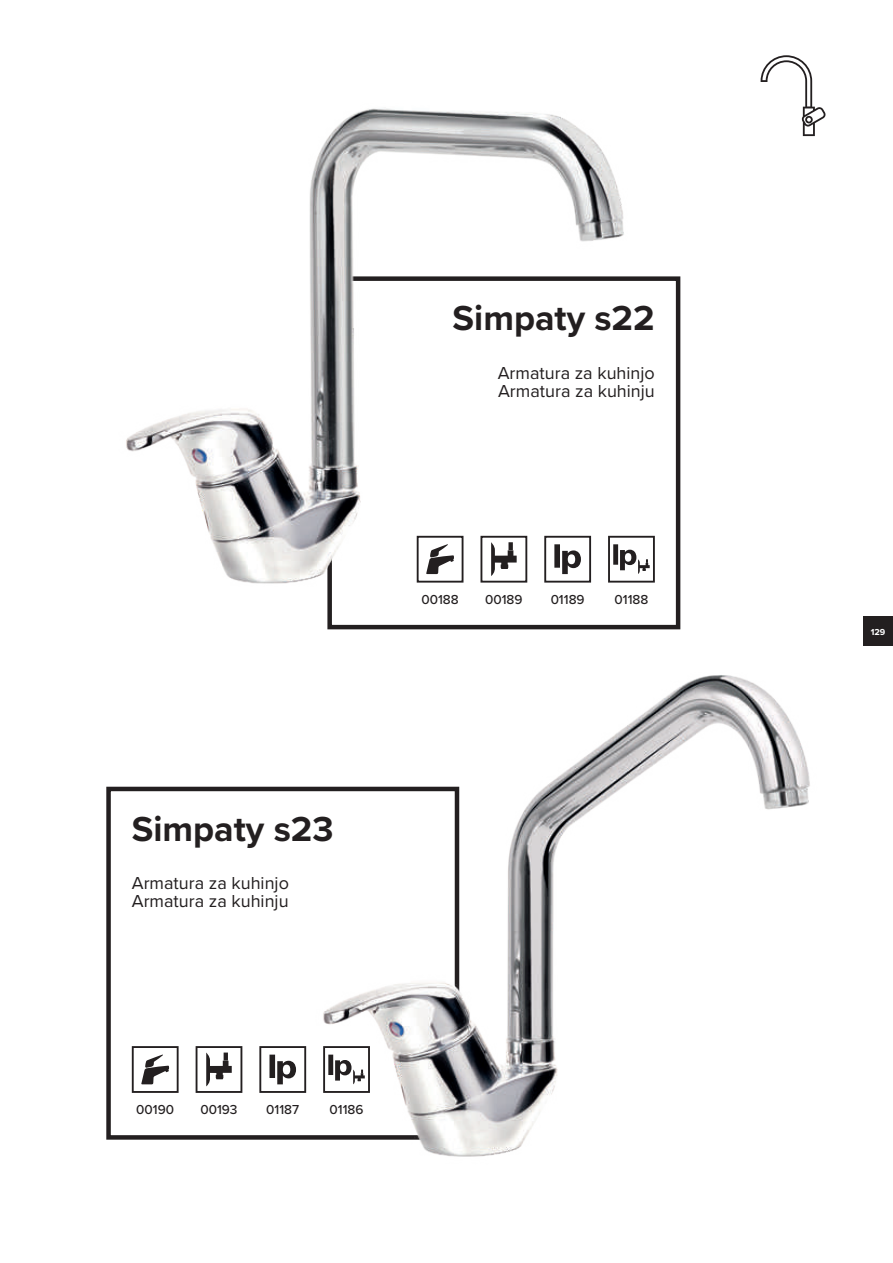
<style>
.page{position:relative;width:893px;height:1263px;background:#fff}
.page>*{position:absolute;margin:0;border:0;box-sizing:border-box;transform-origin:0 0}
.t1{font:700 36px "Proxima Nova";color:#231f20}
.t2{font:18px/18px "Proxima Nova";color:#231f20}
.t3{font:500 13.5px "Proxima Nova";color:#231f20}
.t4{font:700 9px "Proxima Nova";color:#fff}
</style>
<div class="page">
<div style="left:106px;top:787px;width:353px;height:353px;border:4px solid #231f20"></div>
<img style="left:126px;top:108px;width:555px;height:476px">
<img style="left:255px;top:456px;width:638px;height:701px">
<svg style="left:206px;top:1052px;width:26px;height:34px"></svg>
<div style="left:196px;top:1046px;width:46px;height:47px;border:2px solid #231f20"></div>
<svg style="left:491px;top:542px;width:26px;height:34px"></svg>
<div style="left:480px;top:536px;width:47px;height:47px;border:2px solid #231f20"></div>
<svg style="left:328px;top:1054px;width:37px;height:30px"></svg>
<div style="left:323px;top:1046px;width:47px;height:47px;border:2px solid #231f20"></div>
<svg style="left:613px;top:544px;width:37px;height:30px"></svg>
<div style="left:608px;top:536px;width:47px;height:47px;border:2px solid #231f20"></div>
<svg style="left:141px;top:1054px;width:28px;height:31px"></svg>
<div style="left:132px;top:1046px;width:47px;height:47px;border:2px solid #231f20"></div>
<svg style="left:426px;top:544px;width:28px;height:30px"></svg>
<div style="left:417px;top:536px;width:46px;height:47px;border:2px solid #231f20"></div>
<svg style="left:269px;top:1054px;width:27px;height:30px"></svg>
<div style="left:259px;top:1046px;width:47px;height:47px;border:2px solid #231f20"></div>
<svg style="left:554px;top:544px;width:27px;height:30px"></svg>
<div style="left:544px;top:536px;width:47px;height:47px;border:2px solid #231f20"></div>
<div style="left:863px;top:617px;width:30px;height:29px;background:#231f20"></div>
<svg style="left:761px;top:55px;width:65px;height:81px"></svg>
<h1 class="t1" style="left:453px;top:291px;width:204px">Simpaty s22</h1>
<p class="t2" style="left:498px;top:363px;width:159px">Armatura za kuhinjo<br>Armatura za kuhinju</p>
<p class="t3" style="left:421px;top:589px;width:39px">00188</p>
<p class="t3" style="left:485px;top:589px;width:39px">00189</p>
<p class="t3" style="left:551px;top:589px;width:35px">01189</p>
<p class="t3" style="left:614px;top:589px;width:35px">01188</p>
<h1 class="t1" style="left:132px;top:802px;width:203px">Simpaty s23</h1>
<p class="t2" style="left:132px;top:874px;width:159px">Armatura za kuhinjo<br>Armatura za kuhinju</p>
<p class="t3" style="left:136px;top:1099px;width:39px">00190</p>
<p class="t3" style="left:200px;top:1099px;width:39px">00193</p>
<p class="t3" style="left:266px;top:1099px;width:34px">01187</p>
<p class="t3" style="left:330px;top:1099px;width:35px">01186</p>
<p class="t4" style="left:871px;top:625px;width:16px">129</p>
</div>
